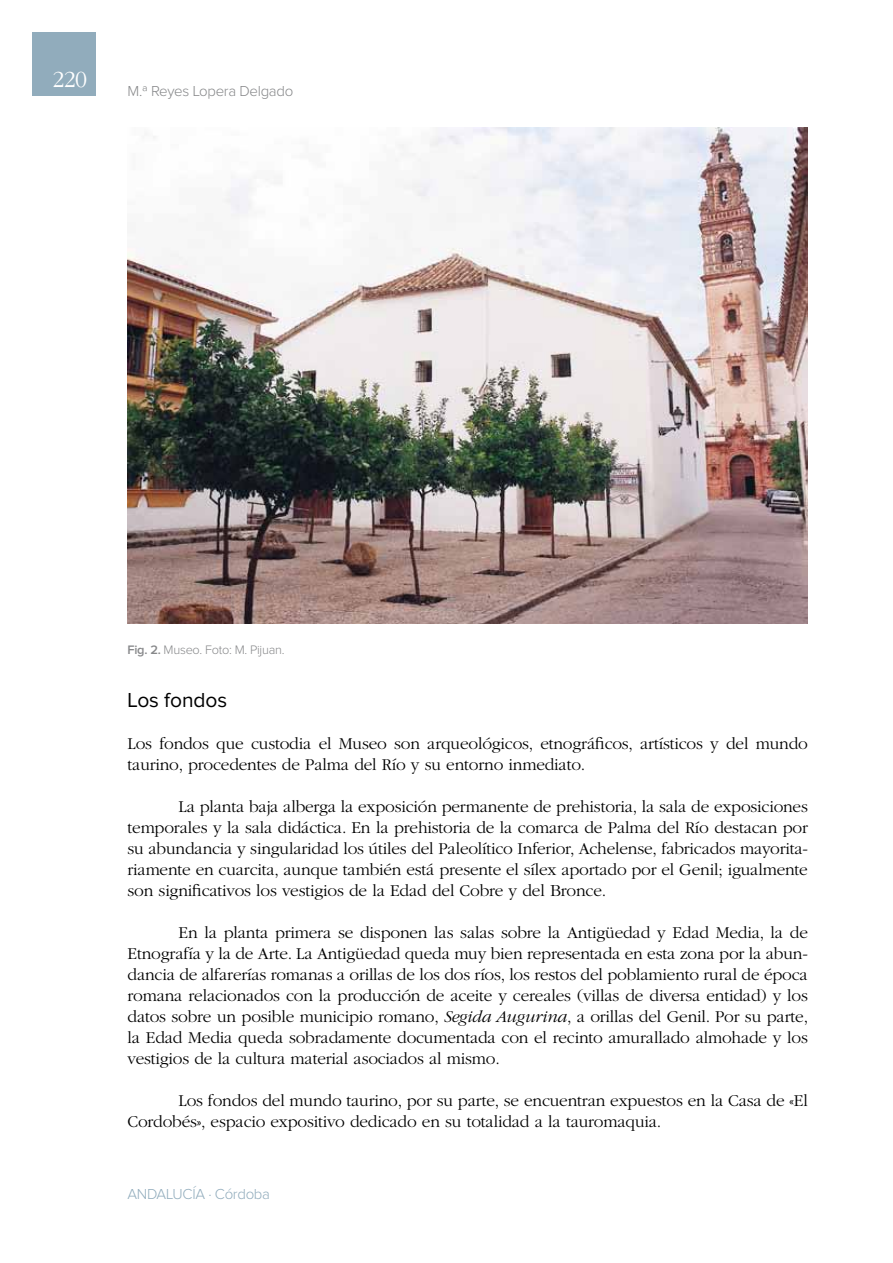
<style>
.page{position:relative;width:893px;height:1263px;background:#fff}
.page>*{position:absolute;margin:0;border:0;box-sizing:border-box;transform-origin:0 0}
.t1{font:300 24px "ITC Garamond Std";color:#fff}
.t2{font:21px "Proxima Nova";color:#000}
.t3{font:300 17.25px/21px "ITC Garamond Std";letter-spacing:-.01em;color:#000}
.t4{font:300 15px "Proxima Nova";letter-spacing:-.02em;color:#87888a}
.t5{font:300 15px "Proxima Nova";letter-spacing:-.02em;color:#91acbc}
.t6{font:300 12.75px "Proxima Nova";letter-spacing:-.02em;color:#87888a}
.s1{font-weight:600}
.s2{font-style:italic}
</style>
<div class="page">
<div style="left:32px;top:32px;width:64px;height:64px;background:#91acbc"></div>
<img style="left:128px;top:128px;width:680px;height:495px">
<h1 class="t1" style="left:53px;top:67px;width:36px">220</h1>
<p class="t4" style="left:128px;top:84px;width:167px">M.ª Reyes Lopera Delgado</p>
<p class="t6" style="left:128px;top:644px;width:158px"><span class="s1">Fig. 2.</span> Museo. Foto: M. Pijuan.</p>
<p class="t2" style="left:128px;top:691px;width:101px">Los fondos</p>
<p class="t3" style="left:128px;top:734px;width:682px">Los fondos que custodia el Museo son arqueológicos, etnográficos, artísticos y del mundo taurino, procedentes de Palma del Río y su entorno inmediato.</p>
<p class="t3" style="left:128px;top:797px;width:682px;text-align:justify;text-indent:51px">La planta baja alberga la exposición permanente de prehistoria, la sala de exposiciones temporales y la sala didáctica. En la prehistoria de la comarca de Palma del Río destacan por su abundancia y singularidad los útiles del Paleolítico Inferior, Achelense, fabricados mayorita&shy;riamente en cuarcita, aunque también está presente el sílex aportado por el Genil; igualmente son significativos los vestigios de la Edad del Cobre y del Bronce.</p>
<p class="t3" style="left:128px;top:923px;width:682px;text-align:justify;text-indent:51px">En la planta primera se disponen las salas sobre la Antigüedad y Edad Media, la de Etnografía y la de Arte. La Antigüedad queda muy bien representada en esta zona por la abun&shy;dancia de alfarerías romanas a orillas de los dos ríos, los restos del poblamiento rural de época romana relacionados con la producción de aceite y cereales (villas de diversa entidad) y los datos sobre un posible municipio romano, <span class="s2">Segida Augurina</span>, a orillas del Genil. Por su parte, la Edad Media queda sobradamente documentada con el recinto amurallado almohade y los vestigios de la cultura material asociados al mismo.</p>
<p class="t3" style="left:128px;top:1091px;width:682px;text-indent:51px">Los fondos del mundo taurino, por su parte, se encuentran expuestos en la Casa de «El<br>Cordobés», espacio expositivo dedicado en su totalidad a la tauromaquia.</p>
<p class="t5" style="left:128px;top:1187px;width:144px">ANDALUCÍA · Córdoba</p>
</div>
